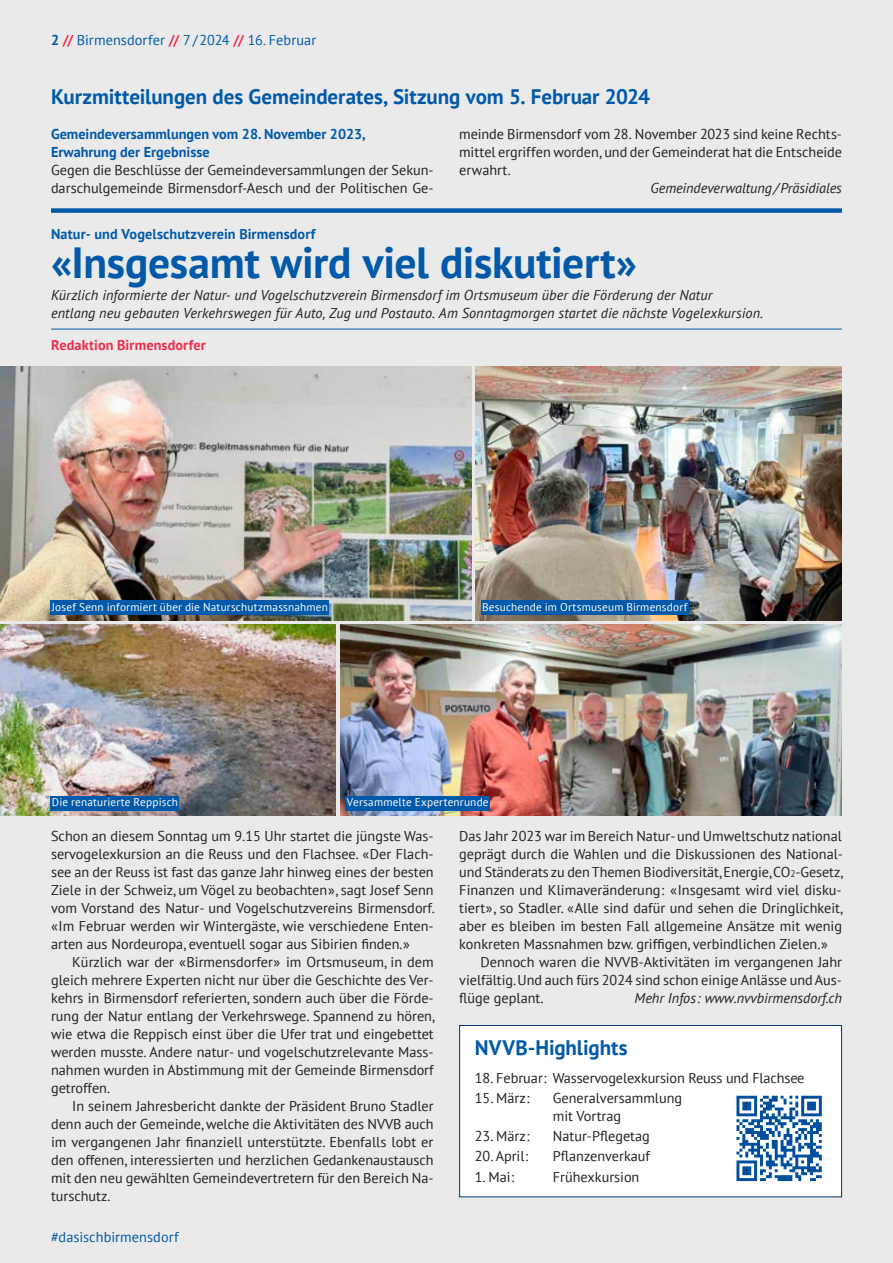
<style>
.page{position:relative;width:893px;height:1263px;background:#eaeaea}
.page>*{position:absolute;margin:0;border:0;box-sizing:border-box;transform-origin:0 0}
.t1{font:700 43.5px "PT Sans";letter-spacing:-.005em;color:#0159a9}
.t2{font:700 21px "PT Sans";letter-spacing:-.005em;color:#0159a9}
.t3{font:14.25px/18px "PT Sans";color:#231f20;text-align:justify}
.t4{font:italic 14.25px/18px "PT Sans";letter-spacing:.005em;color:#231f20}
.t5{font:700 14.25px/18px "PT Sans";color:#0159a9}
.t6{font:14.25px "PT Sans";letter-spacing:.005em;color:#0159a9}
.t7{font:700 14.25px "PT Sans";letter-spacing:.01em;color:#ee2f4c}
.t8{font:11.25px "PT Sans";letter-spacing:.015em;color:#fff}
.s1{font-weight:700}
.s2{font-weight:700;color:#ee2f4c}
.s3{font-size:9.45px}
</style>
<div class="page">
<hr style="left:51px;top:329px;width:791px;height:1px;background:#0159a9">
<img style="left:0;top:367px;width:471px;height:253px">
<img style="left:475px;top:367px;width:367px;height:253px">
<img style="left:340px;top:624px;width:502px;height:192px">
<img style="left:0;top:624px;width:336px;height:192px">
<div style="left:51px;top:600px;width:278px;height:15px;background:#0159a9"></div>
<div style="left:346px;top:795px;width:144px;height:15px;background:#0159a9"></div>
<div style="left:481px;top:600px;width:208px;height:15px;background:#0159a9"></div>
<div style="left:51px;top:795px;width:128px;height:15px;background:#0159a9"></div>
<div style="left:460px;top:1025px;width:382px;height:172px;background:#fff"></div>
<div style="left:459px;top:1025px;width:383px;height:172px;border:1px solid #013773"></div>
<svg style="left:736px;top:1096px;width:86px;height:85px"></svg>
<div style="left:51px;top:208px;width:791px;height:5px;background:#0159a9"></div>
<p class="t6" style="left:51px;top:31px;width:267px"><span class="s1">2</span> <span class="s2">//</span> Birmensdorfer <span class="s2">//</span> 7/2024 <span class="s2">//</span> 16. Februar</p>
<h2 class="t2" style="left:51px;top:83px;width:600px">Kurzmitteilungen des Gemeinderates, Sitzung vom 5. Februar 2024</h2>
<p class="t5" style="left:51px;top:125px;width:316px">Gemeindeversammlungen vom 28. November 2023,<br>Erwahrung der Ergebnisse</p>
<p class="t3" style="left:51px;top:161px;width:384px">Gegen die Beschlüsse der Gemeindeversammlungen der Sekun&shy;darschulgemeinde Birmensdorf-Aesch und der Politischen Ge-</p>
<p class="t3" style="left:459px;top:125px;width:384px">meinde Birmensdorf vom 28. November 2023 sind keine Rechts&shy;mittel ergriffen worden, und der Gemeinderat hat die Entscheide erwahrt.</p>
<p class="t4" style="left:650px;top:179px;width:193px">Gemeindeverwaltung/Präsidiales</p>
<p class="t5" style="left:51px;top:225px;width:266px">Natur- und Vogelschutzverein Birmensdorf</p>
<h1 class="t1" style="left:51px;top:234px;width:587px">«Insgesamt wird viel diskutiert»</h1>
<p class="t4" style="left:51px;top:286px;width:714px">Kürzlich informierte der Natur- und Vogelschutzverein Birmensdorf im Ortsmuseum über die Förderung der Natur<br>entlang neu gebauten Verkehrswegen für Auto, Zug und Postauto. Am Sonntagmorgen startet die nächste Vogelexkursion.</p>
<p class="t7" style="left:51px;top:335px;width:156px">Redaktion Birmensdorfer</p>
<p class="t8" style="left:52px;top:599px;width:278px">Josef Senn informiert über die Naturschutzmassnahmen</p>
<p class="t8" style="left:482px;top:599px;width:207px">Besuchende im Ortsmuseum Birmensdorf</p>
<p class="t8" style="left:52px;top:795px;width:128px">Die renaturierte Reppisch</p>
<p class="t8" style="left:347px;top:795px;width:143px">Versammelte Expertenrunde</p>
<p class="t3" style="left:51px;top:827px;width:385px;text-align:left">Schon an diesem Sonntag um 9.15 Uhr startet die jüngste Was&shy;servogelexkursion an die Reuss und den Flachsee. «Der Flach&shy;see an der Reuss ist fast das ganze Jahr hinweg eines der besten Ziele in der Schweiz, um Vögel zu beobachten», sagt Josef Senn vom Vorstand des Natur- und Vogelschutzvereins Birmensdorf. «Im Februar werden wir Wintergäste, wie verschiedene Enten&shy;arten aus Nordeuropa, eventuell sogar aus Sibirien finden.»</p>
<p class="t3" style="left:51px;top:953px;width:385px;text-indent:21px">Kürzlich war der «Birmensdorfer» im Ortsmuseum, in dem gleich mehrere Experten nicht nur über die Geschichte des Ver&shy;kehrs in Birmensdorf referierten, sondern auch über die Förde&shy;rung der Natur entlang der Verkehrswege. Spannend zu hören, wie etwa die Reppisch einst über die Ufer trat und eingebettet werden musste. Andere natur- und vogelschutzrelevante Mass&shy;nahmen wurden in Abstimmung mit der Gemeinde Birmensdorf getroffen.</p>
<p class="t3" style="left:51px;top:1097px;width:384px;text-indent:21px">In seinem Jahresbericht dankte der Präsident Bruno Stadler denn auch der Gemeinde, welche die Aktivitäten des NVVB auch im vergangenen Jahr finanziell unterstützte. Ebenfalls lobt er den offenen, interessierten und herzlichen Gedankenaustausch mit den neu gewählten Gemeindevertretern für den Bereich Na&shy;turschutz.</p>
<p class="t6" style="left:51px;top:1227px;width:129px">#dasischbirmensdorf</p>
<p class="t3" style="left:459px;top:827px;width:385px">Das Jahr 2023 war im Bereich Natur- und Umweltschutz national geprägt durch die Wahlen und die Diskussionen des National&shy;und Ständerats zu den Themen Biodiversität, Energie, CO<span class="s3">2</span>-Gesetz, Finanzen und Klimaveränderung: «Insgesamt wird viel disku&shy;tiert», so Stadler. «Alle sind dafür und sehen die Dringlichkeit, aber es bleiben im besten Fall allgemeine Ansätze mit wenig konkreten Massnahmen bzw. griffigen, verbindlichen Zielen.»</p>
<p class="t3" style="left:459px;top:953px;width:384px;text-indent:21px">Dennoch waren die NVVB-Aktivitäten im vergangenen Jahr vielfältig. Und auch fürs 2024 sind schon einige Anlässe und Aus&shy;flüge geplant.</p>
<p class="t4" style="left:635px;top:989px;width:209px">Mehr Infos: www.nvvbirmensdorf.ch</p>
<h2 class="t2" style="left:475px;top:1034px;width:154px">NVVB-Highlights</h2>
<p class="t3" style="left:475px;top:1069px;width:331px">18. Februar: Wasservogelexkursion Reuss und Flachsee</p>
<p class="t3" style="left:475px;top:1089px;width:56px">15. März:</p>
<p class="t3" style="left:553px;top:1089px;width:131px">Generalversammlung mit Vortrag</p>
<p class="t3" style="left:475px;top:1127px;width:56px">23. März:</p>
<p class="t3" style="left:553px;top:1127px;width:98px">Natur-Pflegetag</p>
<p class="t3" style="left:475px;top:1147px;width:55px">20. April:</p>
<p class="t3" style="left:553px;top:1147px;width:99px">Pflanzenverkauf</p>
<p class="t3" style="left:475px;top:1167px;width:41px">1. Mai:</p>
<p class="t3" style="left:553px;top:1167px;width:88px">Frühexkursion</p>
</div>
